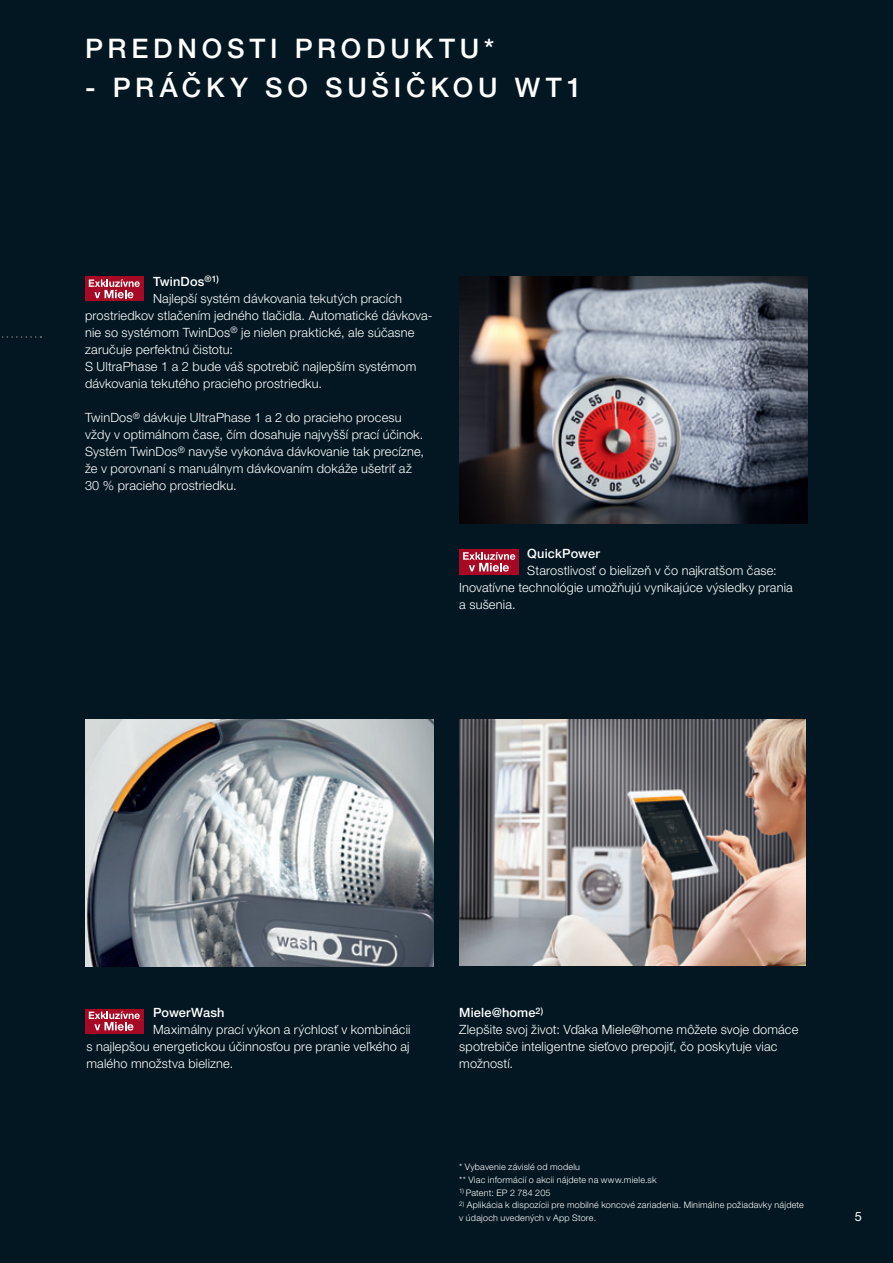
<style>
.page{position:relative;width:893px;height:1263px;background:#031722}
.page>*{position:absolute;margin:0;border:0;box-sizing:border-box;transform-origin:0 0}
.t1{font:500 27px "Helvetica Neue LTW1 G";letter-spacing:.175em;color:#fff}
.t2{font:300 12.75px/17px "Helvetica Neue LTW1 G";letter-spacing:.01em;color:#fff}
.t3{font:500 12.75px "Helvetica Neue LTW1 G";letter-spacing:.01em;color:#fff}
.t4{font:12.75px "Helvetica Neue LTW1 G";color:#fff}
.t5{font:300 9px/12.8px "Helvetica Neue LTW1 G";letter-spacing:.025em;color:#fff}
.s1{font-weight:500}
</style>
<div class="page">
<img style="left:459px;top:719px;width:346px;height:247px">
<img style="left:459px;top:276px;width:349px;height:247px">
<svg style="left:2px;top:336px;width:39px;height:2px"></svg>
<img style="left:85px;top:719px;width:349px;height:247px">
<div style="left:85px;top:276px;width:58px;height:25px;background:#a70824"></div>
<svg style="left:89px;top:279px;width:51px;height:19px"></svg>
<div style="left:85px;top:1008px;width:58px;height:25px;background:#a70824"></div>
<svg style="left:89px;top:1011px;width:51px;height:19px"></svg>
<div style="left:459px;top:549px;width:60px;height:26px;background:#a70824"></div>
<svg style="left:463px;top:552px;width:52px;height:20px"></svg>
<h1 class="t1" style="left:85px;top:32px;width:411px">PREDNOSTI PRODUKTU*</h1>
<h1 class="t1" style="left:85px;top:71px;width:498px">- PRÁČKY SO SUŠIČKOU WT1</h1>
<p class="t3" style="left:153px;top:273px;width:67px">TwinDos<sup>®1)</sup></p>
<p class="t2" style="left:153px;top:290px;width:250px">Najlepší systém dávkovania tekutých pracích</p>
<p class="t2" style="left:85px;top:307px;width:349px">prostriedkov stlačením jedného tlačidla. Automatické dávkova-</p>
<p class="t2" style="left:85px;top:324px;width:331px">nie so systémom TwinDos<sup>®</sup> je nielen praktické, ale súčasne</p>
<p class="t2" style="left:85px;top:341px;width:150px">zaručuje perfektnú čistotu:</p>
<p class="t2" style="left:85px;top:358px;width:333px">S UltraPhase 1 a 2 bude váš spotrebič najlepším systémom</p>
<p class="t2" style="left:85px;top:375px;width:238px">dávkovania tekutého pracieho prostriedku.</p>
<p class="t2" style="left:85px;top:409px;width:341px">TwinDos<sup>®</sup> dávkuje UltraPhase 1 a 2 do pracieho procesu vždy v optimálnom čase, čím dosahuje najvyšší prací účinok.<br>Systém TwinDos<sup>®</sup> navyše vykonáva dávkovanie tak precízne, že v porovnaní s manuálnym dávkovaním dokáže ušetriť až 30 % pracieho prostriedku.</p>
<p class="t3" style="left:527px;top:546px;width:74px">QuickPower</p>
<p class="t2" style="left:459px;top:562px;width:335px;text-indent:68px">Starostlivosť o bielizeň v čo najkratšom čase:<br>Inovatívne technológie umožňujú vynikajúce výsledky prania a sušenia.</p>
<p class="t3" style="left:153px;top:1005px;width:73px">PowerWash</p>
<p class="t2" style="left:86px;top:1021px;width:326px;text-align:justify;text-indent:67px">Maximálny prací výkon a rýchlosť v kombinácii s najlepšou energetickou účinnosťou pre pranie veľkého aj malého množstva bielizne.</p>
<p class="t2" style="left:459px;top:1004px;width:341px"><span class="s1">Miele@home</span><sup>2)<br></sup>Zlepšite svoj život: Vďaka Miele@home môžete svoje domáce spotrebiče inteligentne sieťovo prepojiť, čo poskytuje viac možností.</p>
<p class="t5" style="left:459px;top:1160px;width:199px">* Vybavenie závislé od modelu<br>** Viac informácií o akcii nájdete na www.miele.sk</p>
<p class="t5" style="left:459px;top:1186px;width:93px"><sup>1)</sup> Patent: EP 2 784 205</p>
<p class="t5" style="left:459px;top:1199px;width:346px"><sup>2)</sup> Aplikácia k dispozícii pre mobilné koncové zariadenia. Minimálne požiadavky nájdete v údajoch uvedených v App Store.</p>
<p class="t4" style="left:855px;top:1209px;width:9px">5</p>
</div>
